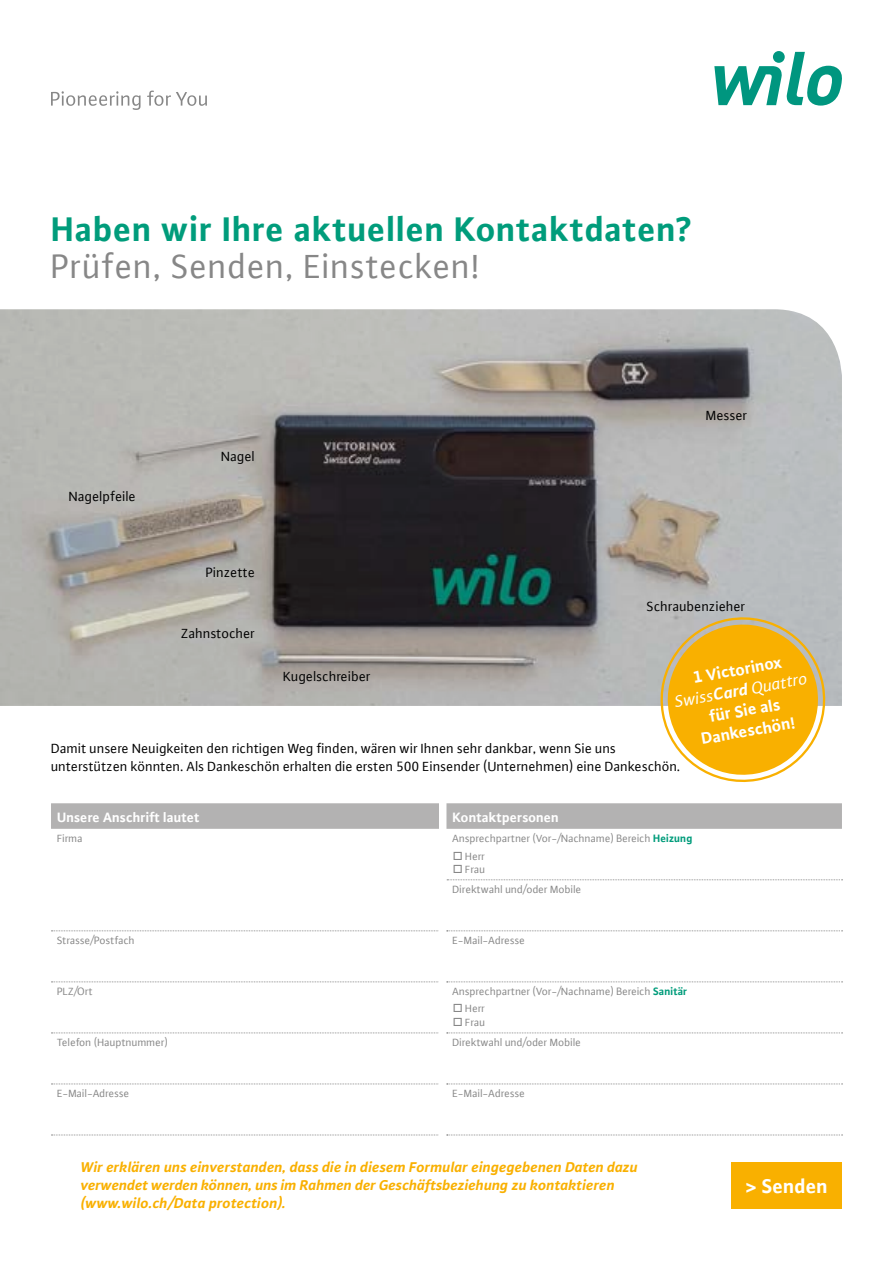
<style>
.page{position:relative;width:893px;height:1263px;background:#fff}
.page>*{position:absolute;margin:0;border:0;box-sizing:border-box;transform-origin:0 0}
.t1{font:700 36px "WILO Plus FM";letter-spacing:.015em;color:#009c7b}
.t2{font:36px "WILO Plus FM";letter-spacing:.015em;color:#878787}
.t3{font:700 20.85px "WILO Plus FM";color:#fff}
.t4{font:700 17.25px/20.7px "WILO Plus Global";color:#fff;text-align:center}
.t5{font:italic 700 15px/18.3px "WILO Plus FM";color:#f9b000}
.t6{font:14.25px/18px "WILO Plus FM";color:#000}
.t7{font:700 14.25px "WILO Plus FM";color:#fff}
.t8{font:11.25px "WILO Plus FM";color:#878787}
.s1{font-weight:400;font-style:italic}
.s2{font-style:italic}
.s3{font-weight:700;color:#009c7b}
</style>
<div class="page">
<svg style="left:714px;top:52px;width:128px;height:54px"></svg>
<div style="left:773px;top:51px;width:12px;height:12px;background:#00967f;border-radius:50%"></div>
<svg style="left:51px;top:91px;width:156px;height:19px"></svg>
<img style="left:0;top:309px;width:842px;height:397px">
<svg style="left:655px;top:612px;width:176px;height:170px"></svg>
<svg style="left:51px;top:803px;width:791px;height:26px;background:#b4b3b3"></svg>
<svg style="left:447px;top:879px;width:396px;height:1px"></svg>
<svg style="left:51px;top:930px;width:792px;height:1px"></svg>
<svg style="left:51px;top:981px;width:792px;height:1px"></svg>
<svg style="left:51px;top:1032px;width:792px;height:1px"></svg>
<svg style="left:51px;top:1083px;width:792px;height:1px"></svg>
<svg style="left:51px;top:1134px;width:792px;height:1px"></svg>
<div style="left:439px;top:801px;width:7px;height:336px;background:#fff"></div>
<div style="left:731px;top:1162px;width:111px;height:46px;background:#f9b000"></div>
<h1 class="t1" style="left:51px;top:204px;width:644px">Haben wir Ihre aktuellen Kontaktdaten?</h1>
<h1 class="t2" style="left:51px;top:244px;width:431px">Prüfen, Senden, Einstecken!</h1>
<p class="t6" style="left:69px;top:487px;width:69px">Nagelpfeile</p>
<p class="t6" style="left:221px;top:447px;width:35px">Nagel</p>
<p class="t6" style="left:206px;top:563px;width:51px">Pinzette</p>
<p class="t6" style="left:706px;top:406px;width:43px">Messer</p>
<p class="t6" style="left:181px;top:624px;width:75px">Zahnstocher</p>
<p class="t6" style="left:647px;top:597px;width:100px">Schraubenzieher</p>
<h3 class="t4" style="left:670px;top:671px;width:136px;rotate:-10deg">1 Victorinox<br><span class="s1">Swiss</span><span class="s2">Card</span> <span class="s1">Quattro </span>für Sie als<br>Dankeschön!</h3>
<p class="t6" style="left:283px;top:667px;width:89px">Kugelschreiber</p>
<p class="t6" style="left:51px;top:739px;width:631px">Damit unsere Neuigkeiten den richtigen Weg finden, wären wir Ihnen sehr dankbar, wenn Sie uns unterstützen könnten. Als Dankeschön erhalten die ersten 500 Einsender (Unternehmen) eine Dankeschön.</p>
<p class="t7" style="left:57px;top:807px;width:144px">Unsere Anschrift lautet</p>
<p class="t7" style="left:452px;top:807px;width:108px">Kontaktpersonen</p>
<p class="t8" style="left:57px;top:831px;width:27px">Firma</p>
<p class="t8" style="left:452px;top:831px;width:241px">Ansprechpartner (Vor-/Nachname) Bereich <span class="s3">Heizung</span></p>
<p class="t8" style="left:452px;top:882px;width:131px">Direktwahl und/oder Mobile</p>
<p class="t8" style="left:453px;top:849px;width:34px">□ Herr</p>
<p class="t8" style="left:453px;top:862px;width:34px">□ Frau</p>
<p class="t8" style="left:57px;top:933px;width:79px">Strasse/Postfach</p>
<p class="t8" style="left:452px;top:933px;width:74px">E-Mail-Adresse</p>
<p class="t8" style="left:57px;top:984px;width:38px">PLZ/Ort</p>
<p class="t8" style="left:452px;top:984px;width:236px">Ansprechpartner (Vor-/Nachname) Bereich <span class="s3">Sanitär</span></p>
<p class="t8" style="left:57px;top:1035px;width:113px">Telefon (Hauptnummer)</p>
<p class="t8" style="left:452px;top:1035px;width:130px">Direktwahl und/oder Mobile</p>
<p class="t8" style="left:453px;top:1001px;width:34px">□ Herr</p>
<p class="t8" style="left:453px;top:1015px;width:34px">□ Frau</p>
<p class="t8" style="left:57px;top:1086px;width:74px">E-Mail-Adresse</p>
<p class="t8" style="left:452px;top:1086px;width:74px">E-Mail-Adresse</p>
<h3 class="t5" style="left:81px;top:1157px;width:559px">Wir erklären uns einverstanden, dass die in diesem Formular eingegebenen Daten dazu verwendet werden können, uns im Rahmen der Geschäftsbeziehung zu kontaktieren (www.wilo.ch/Data protection).</h3>
<h2 class="t3" style="left:745px;top:1172px;width:84px">&gt; Senden</h2>
</div>
